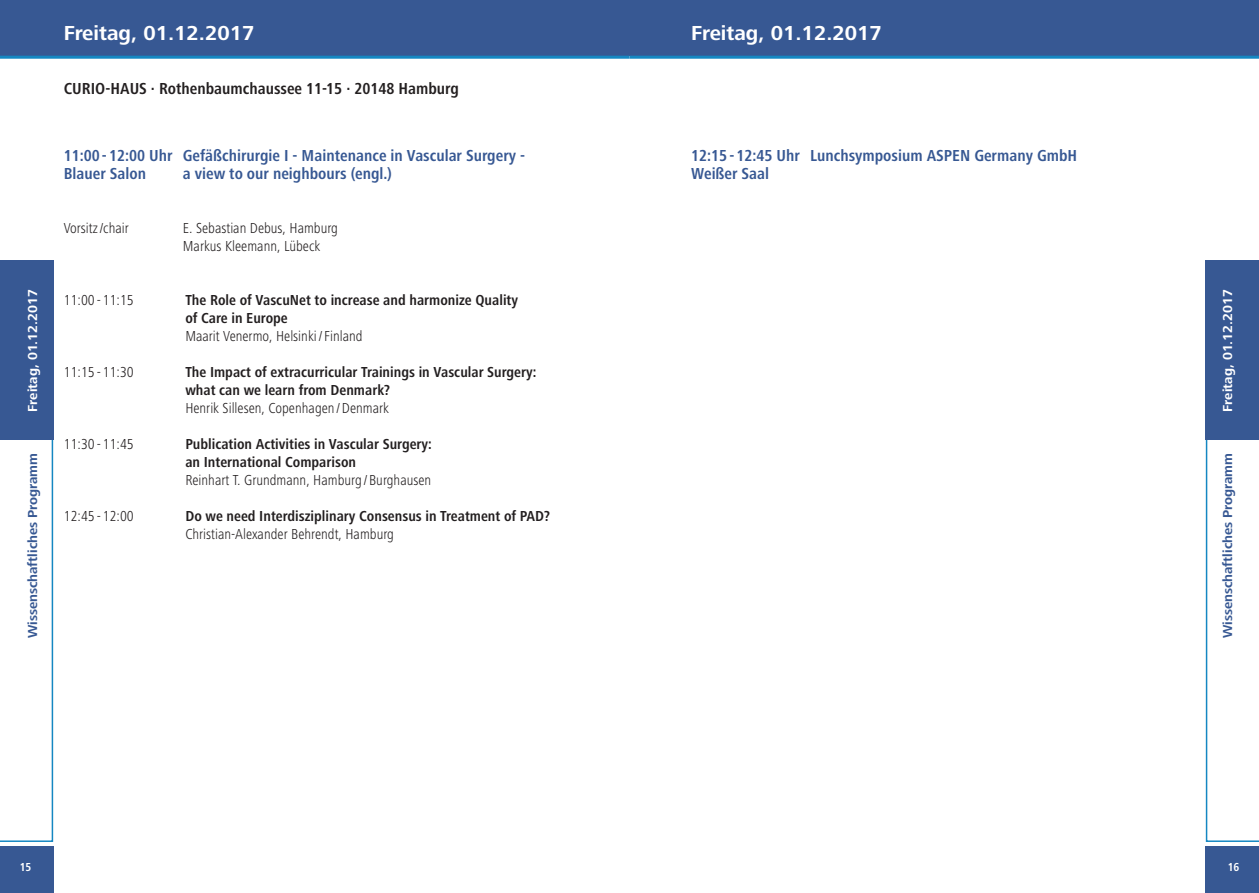
<style>
.page{position:relative;width:1259px;height:893px;background:#fff}
.page>*{position:absolute;margin:0;border:0;box-sizing:border-box;transform-origin:0 0}
.t1{font:700 21px "Frutiger Next LT";color:#fff}
.t2{font:700 condensed 16.5px/18px "Frutiger Next LT";color:#375893}
.t3{font:700 condensed 16.5px "Frutiger Next LT";color:#231f20}
.t4{font:700 condensed 15px/18px "Frutiger Next LT";color:#231f20}
.t5{font:300 condensed 15px/18px "Frutiger Next LT";color:#231f20}
.t6{font:700 13.5px "Frutiger Next LT";color:#375893}
.t7{font:700 13.5px "Frutiger Next LT";color:#fff}
.t8{font:700 condensed 12px "Frutiger Next LT";color:#fff}
</style>
<div class="page">
<div style="left:0;top:0;width:629px;height:56px;background:#375893"></div>
<hr style="left:0;top:56px;width:629px;height:3px;background:#1587c2">
<svg style="left:0;top:440px;width:53px;height:402px"></svg>
<div style="left:0;top:260px;width:53px;height:180px;background:#375893"></div>
<div style="left:0;top:846px;width:53px;height:47px;background:#375893"></div>
<div style="left:629px;top:0;width:630px;height:56px;background:#375893"></div>
<hr style="left:629px;top:56px;width:630px;height:3px;background:#1587c2">
<div style="left:1205px;top:846px;width:54px;height:47px;background:#375893"></div>
<svg style="left:1205px;top:440px;width:54px;height:402px"></svg>
<div style="left:1205px;top:260px;width:54px;height:180px;background:#375893"></div>
<p class="t7" style="left:25px;top:412px;width:124px;rotate:-90deg">Freitag, 01.12.2017</p>
<p class="t6" style="left:25px;top:638px;width:187px;rotate:-90deg">Wissenschaftliches Programm</p>
<h1 class="t1" style="left:64px;top:22px;width:192px">Freitag, 01.12.2017</h1>
<p class="t3" style="left:64px;top:79px;width:396px">CURIO-HAUS · Rothenbaumchaussee 11-15 · 20148 Hamburg</p>
<p class="t2" style="left:64px;top:147px;width:463px">11:00 - 12:00 Uhr Gefäßchirurgie I - Maintenance in Vascular Surgery -<br>Blauer Salon</p>
<p class="t2" style="left:183px;top:165px;width:211px">a view to our neighbours (engl.)</p>
<p class="t5" style="left:64px;top:219px;width:67px">Vorsitz /chair</p>
<p class="t5" style="left:183px;top:219px;width:157px">E. Sebastian Debus, Hamburg<br>Markus Kleemann, Lübeck</p>
<p class="t5" style="left:64px;top:291px;width:72px">11:00 - 11:15</p>
<p class="t4" style="left:185px;top:291px;width:334px">The Role of VascuNet to increase and harmonize Quality of Care in Europe</p>
<p class="t5" style="left:185px;top:327px;width:179px">Maarit Venermo, Helsinki / Finland</p>
<p class="t5" style="left:64px;top:363px;width:72px">11:15 - 11:30</p>
<p class="t4" style="left:185px;top:363px;width:352px">The Impact of extracurricular Trainings in Vascular Surgery: what can we learn from Denmark?</p>
<p class="t5" style="left:185px;top:399px;width:205px">Henrik Sillesen, Copenhagen / Denmark</p>
<p class="t5" style="left:64px;top:435px;width:72px">11:30 - 11:45</p>
<p class="t4" style="left:185px;top:435px;width:248px">Publication Activities in Vascular Surgery: an International Comparison</p>
<p class="t5" style="left:185px;top:471px;width:247px">Reinhart T. Grundmann, Hamburg / Burghausen</p>
<p class="t5" style="left:64px;top:507px;width:72px">12:45 - 12:00</p>
<p class="t4" style="left:185px;top:507px;width:366px">Do we need Interdisziplinary Consensus in Treatment of PAD?</p>
<p class="t5" style="left:185px;top:525px;width:210px">Christian-Alexander Behrendt, Hamburg</p>
<p class="t8" style="left:20px;top:860px;width:13px">15</p>
<h1 class="t1" style="left:691px;top:22px;width:192px">Freitag, 01.12.2017</h1>
<p class="t2" style="left:691px;top:147px;width:387px">12:15 - 12:45 Uhr Lunchsymposium ASPEN Germany GmbH<br>Weißer Saal</p>
<p class="t7" style="left:1220px;top:412px;width:124px;rotate:-90deg">Freitag, 01.12.2017</p>
<p class="t6" style="left:1220px;top:638px;width:187px;rotate:-90deg">Wissenschaftliches Programm</p>
<p class="t8" style="left:1227px;top:860px;width:13px">16</p>
</div>
